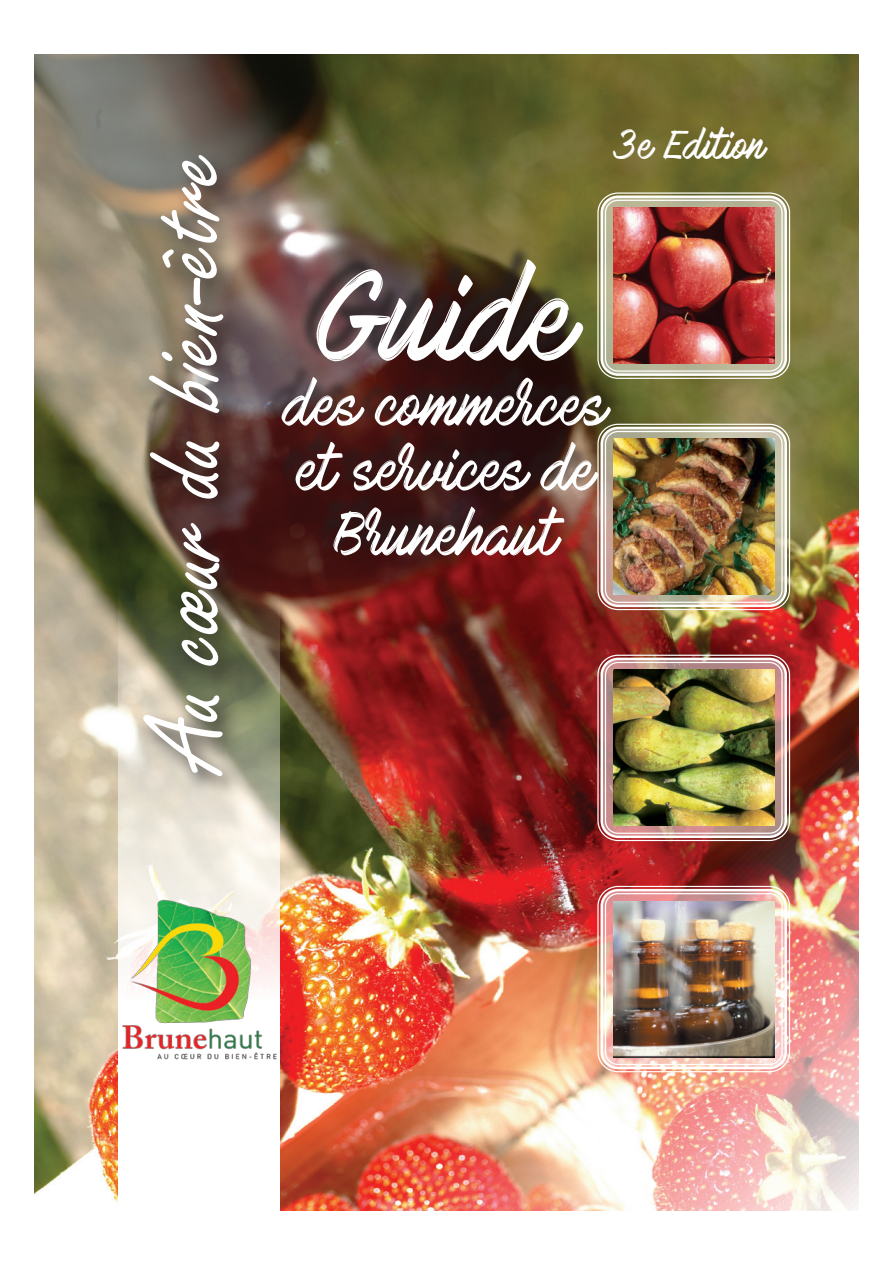
<style>
.page{position:relative;width:893px;height:1263px;background:#fff}
.page>*{position:absolute;margin:0;border:0;box-sizing:border-box;transform-origin:0 0}
.t1{font:116.25px "Freestyle Script";color:#fff}
.t2{font:112.5px "Mark My Words";color:#fff}
.t3{font:54px "Mark My Words";color:#fff}
.t4{font:36px "Mark My Words";color:#fff}
</style>
<div class="page">
<img style="left:34px;top:54px;width:825px;height:1156px">
<svg style="left:602px;top:659px;width:184px;height:178px;background:#bb8d88"></svg>
<svg style="left:602px;top:197px;width:184px;height:178px;background:#bbb296"></svg>
<svg style="left:602px;top:890px;width:184px;height:178px;background:#e7b6ae"></svg>
<svg style="left:602px;top:428px;width:184px;height:178px;background:#bfb199"></svg>
<div style="left:597px;top:655px;width:193px;height:186px;border:1px solid #fff;border-radius:20px"></div>
<div style="left:600px;top:658px;width:187px;height:180px;border:2px solid #fff;border-radius:16px"></div>
<div style="left:605px;top:662px;width:178px;height:172px;border:1px solid #fff;border-radius:13px"></div>
<div style="left:597px;top:192px;width:193px;height:187px;border:1px solid #fff;border-radius:20px"></div>
<div style="left:600px;top:195px;width:187px;height:181px;border:2px solid #fff;border-radius:16px"></div>
<div style="left:605px;top:200px;width:178px;height:172px;border:1px solid #fff;border-radius:13px"></div>
<div style="left:597px;top:886px;width:193px;height:186px;border:1px solid #fff;border-radius:20px"></div>
<div style="left:600px;top:889px;width:187px;height:180px;border:2px solid #fff;border-radius:16px"></div>
<div style="left:605px;top:893px;width:178px;height:172px;border:1px solid #fff;border-radius:13px"></div>
<div style="left:597px;top:424px;width:193px;height:186px;border:1px solid #fff;border-radius:20px"></div>
<div style="left:600px;top:427px;width:187px;height:180px;border:2px solid #fff;border-radius:16px"></div>
<div style="left:605px;top:431px;width:178px;height:172px;border:1px solid #fff;border-radius:13px"></div>
<svg style="left:119px;top:377px;width:161px;height:833px"></svg>
<img style="left:613px;top:670px;width:161px;height:156px">
<img style="left:613px;top:208px;width:161px;height:156px">
<img style="left:613px;top:901px;width:161px;height:156px">
<img style="left:613px;top:439px;width:161px;height:156px">
<img style="left:118px;top:895px;width:162px;height:168px">
<div style="left:136px;top:147px;width:108px;height:650px;background:#231f20;opacity:.75"></div>
<div style="left:262px;top:242px;width:345px;height:311px;background:#231f20;opacity:.75"></div>
<p class="t1" style="left:122px;top:768px;width:624px;rotate:-90deg">Au cœur du bien-être</p>
<p class="t4" style="left:617px;top:125px;width:150px">3e Edition</p>
<p class="t2" style="left:317px;top:256px;width:261px">Guide</p>
<p class="t3" style="left:286px;top:375px;width:323px">des commerces</p>
<p class="t3" style="left:298px;top:440px;width:299px">et services de</p>
<p class="t3" style="left:335px;top:505px;width:225px">Brunehaut</p>
</div>
